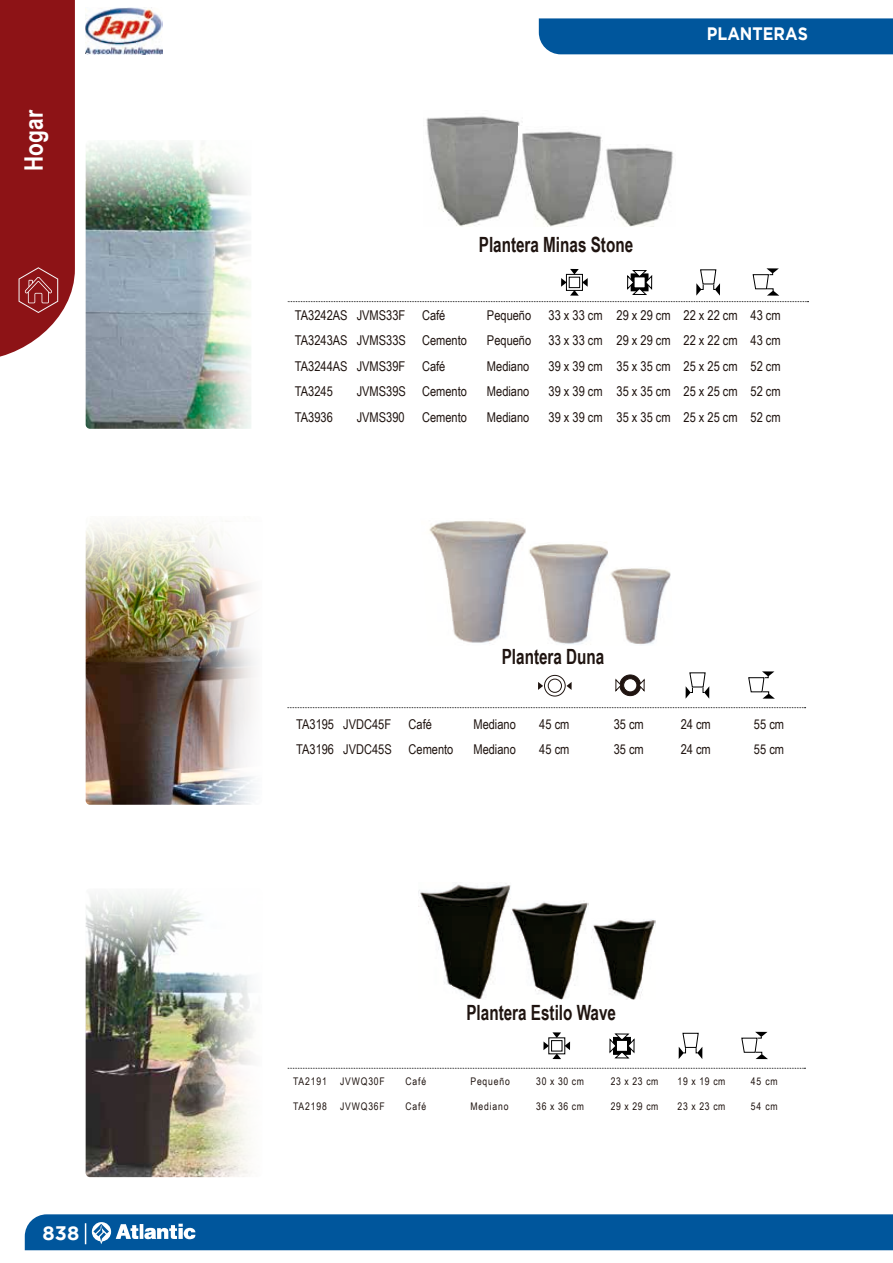
<style>
.page{position:relative;width:893px;height:1263px;background:#fff}
.page>*{position:absolute;margin:0;border:0;box-sizing:border-box;transform-origin:0 0}
.t1{font:700 25.5px "Arial Narrow";color:#fff}
.t2{font:700 21px "Arial Narrow";color:#1f1410;scale:.89 1}
.t3{font:700 19.5px "Gotham";color:#fff}
.t4{font:700 18px "Gotham";color:#fff;scale:.89 1}
.t5{font:13.5px/25.5px "Arial Narrow";color:#1f1410}
.t6{font:10.5px "Arial Narrow";letter-spacing:.08em;color:#1f1410}
</style>
<div class="page">
<div style="left:25px;top:1214px;width:868px;height:36px;background:#00569c"></div>
<div style="left:539px;top:18px;width:354px;height:36px;background:#00569c"></div>
<img style="left:85px;top:8px;width:77px;height:46px">
<svg style="left:0;top:0;width:75px;height:357px;background:#952427"></svg>
<svg style="left:287px;top:268px;width:521px;height:34px"></svg>
<img style="left:426px;top:116px;width:94px;height:111px">
<img style="left:519px;top:127px;width:84px;height:100px">
<img style="left:606px;top:147px;width:67px;height:80px">
<img style="left:429px;top:521px;width:97px;height:122px">
<img style="left:529px;top:544px;width:79px;height:101px">
<img style="left:610px;top:568px;width:61px;height:76px">
<svg style="left:686px;top:672px;width:23px;height:27px"></svg>
<svg style="left:748px;top:671px;width:27px;height:28px"></svg>
<svg style="left:287px;top:707px;width:519px;height:1px"></svg>
<svg style="left:615px;top:674px;width:30px;height:22px"></svg>
<svg style="left:538px;top:675px;width:34px;height:22px"></svg>
<img style="left:418px;top:883px;width:93px;height:116px">
<img style="left:510px;top:900px;width:79px;height:100px">
<img style="left:592px;top:919px;width:64px;height:81px">
<svg style="left:287px;top:1068px;width:518px;height:1px"></svg>
<svg style="left:543px;top:1032px;width:27px;height:27px"></svg>
<svg style="left:609px;top:1033px;width:26px;height:26px"></svg>
<svg style="left:679px;top:1033px;width:23px;height:26px"></svg>
<svg style="left:741px;top:1032px;width:27px;height:27px"></svg>
<img style="left:86px;top:211px;width:112px;height:218px">
<img style="left:86px;top:594px;width:112px;height:211px">
<img style="left:86px;top:964px;width:112px;height:213px">
<img style="left:85px;top:141px;width:113px;height:70px">
<img style="left:85px;top:523px;width:113px;height:71px">
<svg style="left:85px;top:893px;width:113px;height:71px"></svg>
<img style="left:198px;top:143px;width:53px;height:286px">
<img style="left:198px;top:523px;width:57px;height:282px">
<img style="left:198px;top:912px;width:55px;height:266px">
<h1 class="t1" style="left:15px;top:171px;width:62px;rotate:-90deg">Hogar</h1>
<h3 class="t3" style="left:43px;top:1221px;width:38px">838</h3>
<h3 class="t4" style="left:707px;top:24px;width:115px">PLANTERAS</h3>
<h2 class="t2" style="left:479px;top:229px;width:175px">Plantera Minas Stone</h2>
<p class="t5" style="left:295px;top:302px;width:54px">TA3242AS<br>TA3243AS<br>TA3244AS<br>TA3245<br>TA3936</p>
<p class="t5" style="left:357px;top:302px;width:51px;text-align:justify">JVMS33F JVMS33S JVMS39F JVMS39S JVMS390</p>
<p class="t5" style="left:422px;top:302px;width:46px">Café<br>Cemento<br>Café<br>Cemento<br>Cemento</p>
<p class="t5" style="left:487px;top:302px;width:46px">Pequeño<br>Pequeño<br>Mediano<br>Mediano<br>Mediano</p>
<p class="t5" style="left:549px;top:302px;width:56px;text-align:justify">33 x 33 cm 33 x 33 cm 39 x 39 cm 39 x 39 cm 39 x 39 cm</p>
<p class="t5" style="left:617px;top:302px;width:56px;text-align:justify">29 x 29 cm 29 x 29 cm 35 x 35 cm 35 x 35 cm 35 x 35 cm</p>
<p class="t5" style="left:684px;top:302px;width:56px;text-align:justify">22 x 22 cm 22 x 22 cm 25 x 25 cm 25 x 25 cm 25 x 25 cm</p>
<p class="t5" style="left:750px;top:302px;width:32px;text-align:justify">43 cm 43 cm 52 cm 52 cm 52 cm</p>
<h2 class="t2" style="left:502px;top:641px;width:117px">Plantera Duna</h2>
<p class="t5" style="left:296px;top:710px;width:39px">TA3195<br>TA3196</p>
<p class="t5" style="left:343px;top:710px;width:50px">JVDC45F<br>JVDC45S</p>
<p class="t5" style="left:408px;top:710px;width:46px">Café<br>Cemento</p>
<p class="t5" style="left:473px;top:710px;width:44px">Mediano<br>Mediano</p>
<p class="t5" style="left:539px;top:710px;width:32px">45 cm<br>45 cm</p>
<p class="t5" style="left:614px;top:710px;width:32px">35 cm<br>35 cm</p>
<p class="t5" style="left:681px;top:710px;width:32px">24 cm<br>24 cm</p>
<p class="t5" style="left:754px;top:710px;width:32px">55 cm<br>55 cm</p>
<p class="t6" style="left:293px;top:1073px;width:35px">TA2191</p>
<p class="t6" style="left:293px;top:1099px;width:35px">TA2198</p>
<p class="t6" style="left:340px;top:1073px;width:46px">JVWQ30F</p>
<p class="t6" style="left:340px;top:1099px;width:46px">JVWQ36F</p>
<p class="t6" style="left:405px;top:1073px;width:22px">Café</p>
<p class="t6" style="left:405px;top:1099px;width:22px">Café</p>
<h2 class="t2" style="left:466px;top:996px;width:170px">Plantera Estilo Wave</h2>
<p class="t6" style="left:470px;top:1073px;width:41px">Pequeño</p>
<p class="t6" style="left:470px;top:1099px;width:40px">Mediano</p>
<p class="t6" style="left:536px;top:1073px;width:49px">30 x 30 cm</p>
<p class="t6" style="left:536px;top:1099px;width:49px">36 x 36 cm</p>
<p class="t6" style="left:611px;top:1073px;width:49px">23 x 23 cm</p>
<p class="t6" style="left:611px;top:1099px;width:49px">29 x 29 cm</p>
<p class="t6" style="left:678px;top:1073px;width:49px">19 x 19 cm</p>
<p class="t6" style="left:678px;top:1099px;width:49px">23 x 23 cm</p>
<p class="t6" style="left:751px;top:1073px;width:28px">45 cm</p>
<p class="t6" style="left:751px;top:1099px;width:28px">54 cm</p>
</div>
